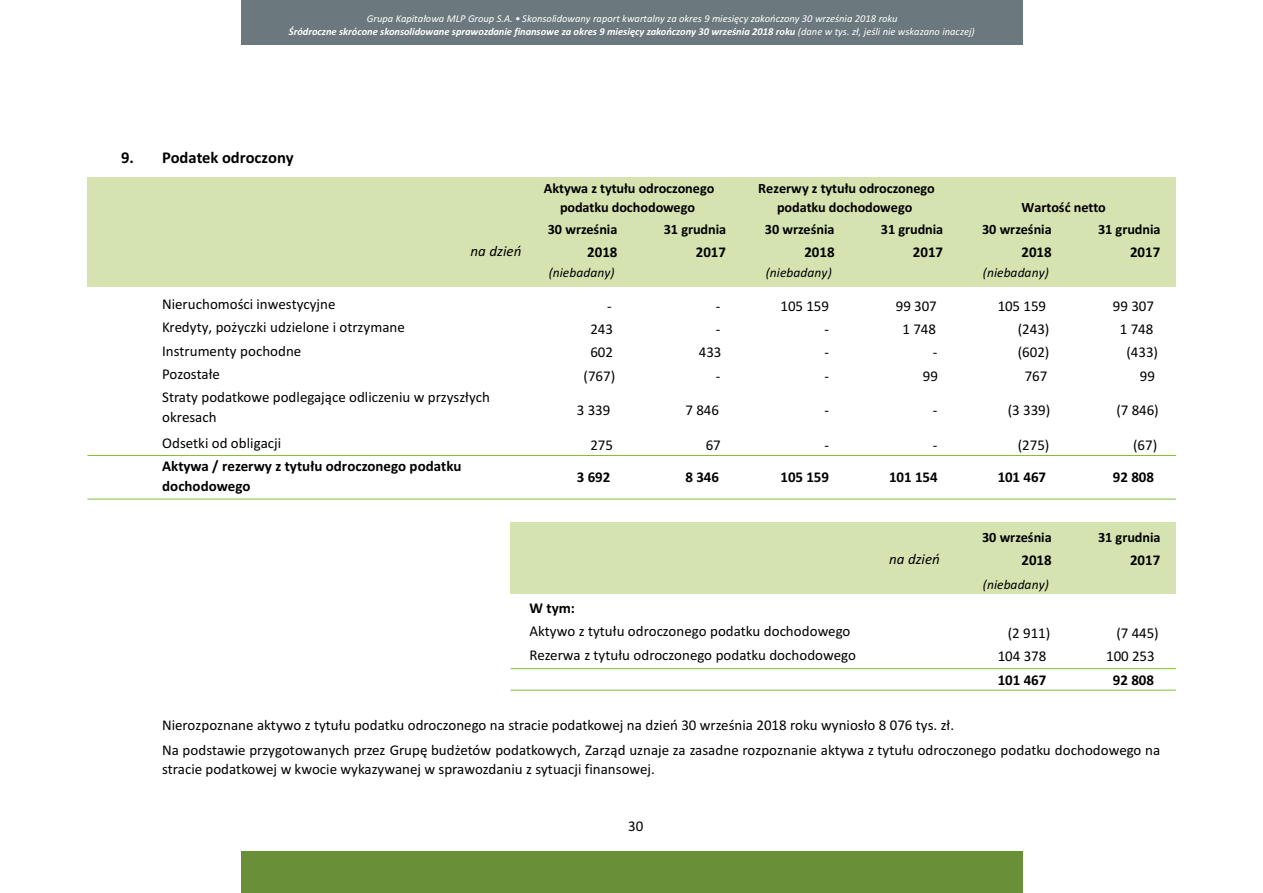
<style>
.page{position:relative;width:1263px;height:893px;background:#fff}
.page>*{position:absolute;margin:0;border:0;box-sizing:border-box;transform-origin:0 0}
.t1{font:700 16.5px "Calibri";color:#000}
.t2{font:15px/19.6px "Calibri";color:#000}
.t3{font:700 15px/19.6px "Calibri";color:#000}
.t4{font:italic 15px "Calibri";color:#000}
.t5{font:700 14.25px/18.8px "Calibri";color:#000;text-align:center}
.t6{font:italic 13.5px "Calibri";color:#000}
.t7{font:italic 10.5px/13.6px "Calibri";color:#fff;text-align:center}
.s1{font-weight:700}
</style>
<div class="page">
<div style="left:511px;top:522px;width:665px;height:71px;background:#d4e3b0"></div>
<div style="left:87px;top:177px;width:1089px;height:110px;background:#d4e3b0"></div>
<div style="left:241px;top:0;width:781px;height:45px;background:#6b787d"></div>
<div style="left:241px;top:851px;width:781px;height:42px;background:#698f38"></div>
<hr style="left:87px;top:455px;width:1089px;height:1px;background:#87bd2e">
<hr style="left:87px;top:499px;width:1089px;height:1px;background:#87bd2e">
<hr style="left:511px;top:668px;width:665px;height:1px;background:#87bd2e">
<hr style="left:511px;top:690px;width:665px;height:1px;background:#87bd2e">
<p class="t7" style="left:289px;top:12px;width:687px">Grupa Kapitałowa MLP Group S.A. • Skonsolidowany raport kwartalny za okres 9 miesięcy zakończony 30 września 2018 roku<br><span class="s1">Śródroczne skrócone skonsolidowane sprawozdanie finansowe za okres 9 miesięcy zakończony 30 września 2018 roku</span> (dane w tys. zł, jeśli nie wskazano inaczej)</p>
<p class="t1" style="left:121px;top:150px;width:174px">9. Podatek odroczony</p>
<p class="t5" style="left:544px;top:180px;width:172px">Aktywa z tytułu odroczonego podatku dochodowego</p>
<p class="t5" style="left:758px;top:180px;width:178px">Rezerwy z tytułu odroczonego podatku dochodowego</p>
<p class="t5" style="left:1021px;top:199px;width:86px">Wartość netto</p>
<p class="t5" style="left:548px;top:221px;width:71px">30 września</p>
<p class="t5" style="left:664px;top:221px;width:64px">31 grudnia</p>
<p class="t5" style="left:765px;top:221px;width:71px">30 września</p>
<p class="t5" style="left:881px;top:221px;width:64px">31 grudnia</p>
<p class="t5" style="left:982px;top:221px;width:71px">30 września</p>
<p class="t5" style="left:1098px;top:221px;width:64px">31 grudnia</p>
<p class="t4" style="left:470px;top:245px;width:52px">na dzień</p>
<p class="t3" style="left:587px;top:243px;width:32px">2018</p>
<p class="t3" style="left:696px;top:243px;width:32px">2017</p>
<p class="t3" style="left:804px;top:243px;width:32px">2018</p>
<p class="t3" style="left:913px;top:243px;width:32px">2017</p>
<p class="t3" style="left:1021px;top:243px;width:32px">2018</p>
<p class="t3" style="left:1130px;top:243px;width:32px">2017</p>
<p class="t6" style="left:549px;top:266px;width:67px">(niebadany)</p>
<p class="t6" style="left:766px;top:266px;width:67px">(niebadany)</p>
<p class="t6" style="left:983px;top:266px;width:67px">(niebadany)</p>
<p class="t2" style="left:162px;top:296px;width:175px">Nieruchomości inwestycyjne</p>
<p class="t2" style="left:607px;top:297px;width:6px">-</p>
<p class="t2" style="left:716px;top:297px;width:6px">-</p>
<p class="t2" style="left:780px;top:297px;width:50px">105 159</p>
<p class="t2" style="left:896px;top:297px;width:42px">99 307</p>
<p class="t2" style="left:998px;top:297px;width:50px">105 159</p>
<p class="t2" style="left:1113px;top:297px;width:42px">99 307</p>
<p class="t2" style="left:162px;top:319px;width:244px">Kredyty, pożyczki udzielone i otrzymane</p>
<p class="t2" style="left:590px;top:321px;width:24px">243</p>
<p class="t2" style="left:716px;top:321px;width:6px">-</p>
<p class="t2" style="left:824px;top:321px;width:6px">-</p>
<p class="t2" style="left:902px;top:321px;width:35px">1 748</p>
<p class="t2" style="left:1018px;top:321px;width:33px">(243)</p>
<p class="t2" style="left:1120px;top:321px;width:35px">1 748</p>
<p class="t2" style="left:162px;top:342px;width:141px">Instrumenty pochodne</p>
<p class="t2" style="left:590px;top:344px;width:24px">602</p>
<p class="t2" style="left:699px;top:344px;width:24px">433</p>
<p class="t2" style="left:824px;top:344px;width:6px">-</p>
<p class="t2" style="left:933px;top:344px;width:6px">-</p>
<p class="t2" style="left:1018px;top:344px;width:33px">(602)</p>
<p class="t2" style="left:1126px;top:344px;width:33px">(433)</p>
<p class="t2" style="left:162px;top:365px;width:59px">Pozostałe</p>
<p class="t2" style="left:584px;top:367px;width:33px">(767)</p>
<p class="t2" style="left:716px;top:367px;width:6px">-</p>
<p class="t2" style="left:824px;top:367px;width:6px">-</p>
<p class="t2" style="left:923px;top:367px;width:17px">99</p>
<p class="t2" style="left:1025px;top:367px;width:24px">767</p>
<p class="t2" style="left:1140px;top:367px;width:17px">99</p>
<p class="t2" style="left:577px;top:402px;width:35px">3 339</p>
<p class="t2" style="left:685px;top:402px;width:35px">7 846</p>
<p class="t2" style="left:824px;top:402px;width:6px">-</p>
<p class="t2" style="left:933px;top:402px;width:6px">-</p>
<p class="t2" style="left:1008px;top:402px;width:44px">(3 339)</p>
<p class="t2" style="left:1116px;top:402px;width:44px">(7 846)</p>
<p class="t2" style="left:162px;top:435px;width:121px">Odsetki od obligacji</p>
<p class="t2" style="left:590px;top:437px;width:24px">275</p>
<p class="t2" style="left:706px;top:437px;width:17px">67</p>
<p class="t2" style="left:824px;top:437px;width:6px">-</p>
<p class="t2" style="left:933px;top:437px;width:6px">-</p>
<p class="t2" style="left:1018px;top:437px;width:33px">(275)</p>
<p class="t2" style="left:1133px;top:437px;width:26px">(67)</p>
<p class="t3" style="left:577px;top:468px;width:35px">3 692</p>
<p class="t3" style="left:685px;top:468px;width:35px">8 346</p>
<p class="t3" style="left:780px;top:468px;width:50px">105 159</p>
<p class="t3" style="left:889px;top:468px;width:50px">101 154</p>
<p class="t3" style="left:998px;top:468px;width:50px">101 467</p>
<p class="t3" style="left:1113px;top:468px;width:42px">92 808</p>
<p class="t2" style="left:162px;top:388px;width:329px">Straty podatkowe podlegające odliczeniu w przyszłych okresach</p>
<p class="t3" style="left:162px;top:458px;width:301px">Aktywa / rezerwy z tytułu odroczonego podatku dochodowego</p>
<p class="t5" style="left:982px;top:529px;width:71px">30 września</p>
<p class="t5" style="left:1098px;top:529px;width:64px">31 grudnia</p>
<p class="t4" style="left:889px;top:553px;width:52px">na dzień</p>
<p class="t3" style="left:1021px;top:551px;width:32px">2018</p>
<p class="t3" style="left:1130px;top:551px;width:32px">2017</p>
<p class="t3" style="left:530px;top:599px;width:47px">W tym:</p>
<p class="t6" style="left:983px;top:579px;width:67px">(niebadany)</p>
<p class="t2" style="left:530px;top:623px;width:322px">Aktywo z tytułu odroczonego podatku dochodowego</p>
<p class="t2" style="left:1008px;top:624px;width:44px">(2 911)</p>
<p class="t2" style="left:1116px;top:624px;width:44px">(7 445)</p>
<p class="t2" style="left:530px;top:646px;width:328px">Rezerwa z tytułu odroczonego podatku dochodowego</p>
<p class="t2" style="left:998px;top:648px;width:50px">104 378</p>
<p class="t2" style="left:1106px;top:648px;width:50px">100 253</p>
<p class="t3" style="left:998px;top:671px;width:50px">101 467</p>
<p class="t3" style="left:1113px;top:671px;width:42px">92 808</p>
<p class="t2" style="left:162px;top:714px;width:1000px;line-height:24.3px">Nierozpoznane aktywo z tytułu podatku odroczonego na stracie podatkowej na dzień 30 września 2018 roku wyniosło 8 076 tys. zł.<br>Na podstawie przygotowanych przez Grupę budżetów podatkowych, Zarząd uznaje za zasadne rozpoznanie aktywa z tytułu odroczonego podatku dochodowego na</p>
<p class="t2" style="left:162px;top:761px;width:494px">stracie podatkowej w kwocie wykazywanej w sprawozdaniu z sytuacji finansowej.</p>
<p class="t2" style="left:628px;top:818px;width:17px">30</p>
</div>
